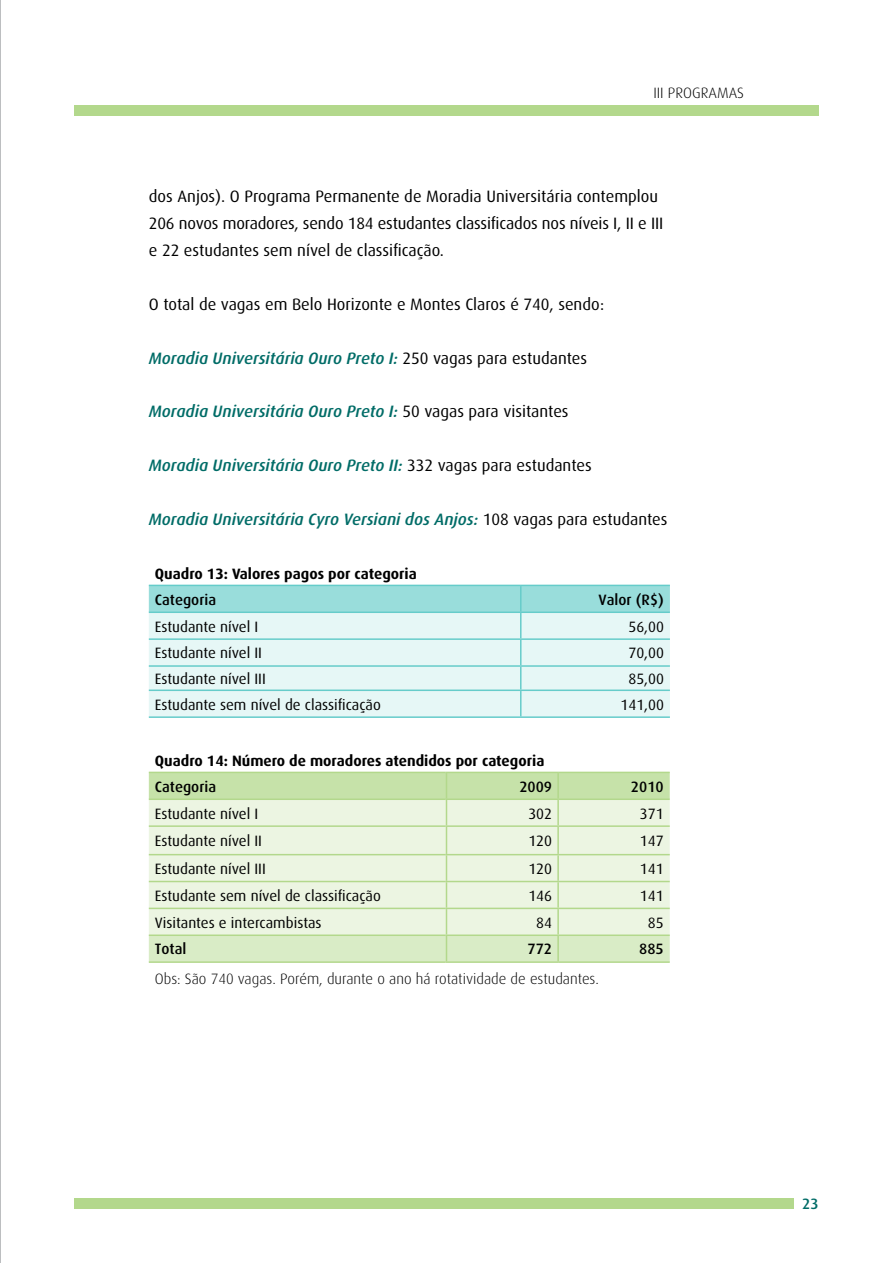
<style>
.page{position:relative;width:893px;height:1263px;background:#fff}
.page>*{position:absolute;margin:0;border:0;box-sizing:border-box;transform-origin:0 0}
.t1{font:italic 500 16.5px "Dax";color:#006c67}
.t2{font:16.5px/26.8px "Dax";color:#000}
.t3{font:15px "Dax";color:#000}
.t4{font:700 15px "Dax";color:#000}
.t5{font:300 15px "Dax";color:#000}
.t6{font:500 15px "Dax";color:#000}
.t7{font:500 15px "Dax";color:#006c67}
.s1{font-weight:400;font-style:normal;color:#000}
</style>
<div class="page">
<hr style="left:149px;top:716px;width:371px;height:2px;background:#66ccca">
<svg style="left:149px;top:585px;width:521px;height:131px;background:#cfefee"></svg>
<hr style="left:520px;top:716px;width:150px;height:2px;background:#66ccca">
<hr style="left:149px;top:961px;width:297px;height:2px;background:#b3d88c">
<hr style="left:559px;top:961px;width:111px;height:2px;background:#b3d88c">
<hr style="left:446px;top:961px;width:113px;height:2px;background:#b3d88c">
<svg style="left:149px;top:772px;width:521px;height:190px;background:#e0efd1"></svg>
<hr style="left:557px;top:882px;width:2px;height:26px;background:#b3d88c">
<hr style="left:446px;top:908px;width:113px;height:1px;background:#b3d88c">
<hr style="left:0;top:0;width:1px;height:1263px;background:#a7a9ac">
<div style="left:74px;top:105px;width:745px;height:10px;background:#b3d88c"></div>
<div style="left:74px;top:1199px;width:720px;height:10px;background:#b3d88c"></div>
<p class="t5" style="left:653px;top:84px;width:58px">III Programa</p>
<p class="t5" style="left:737px;top:84px;width:8px">s</p>
<p class="t2" style="left:149px;top:183px;width:516px">dos Anjos). O Programa Permanente de Moradia Universitária contemplou<br>206 novos moradores, sendo 184 estudantes classificados nos níveis I, II e III e 22 estudantes sem nível de classificação.</p>
<p class="t2" style="left:149px;top:291px;width:457px">O total de vagas em Belo Horizonte e Montes Claros é 740, sendo:</p>
<p class="t1" style="left:149px;top:349px;width:440px">Moradia Universitária Ouro Preto I: <span class="s1">250 vagas para estudantes</span></p>
<p class="t1" style="left:149px;top:402px;width:421px">Moradia Universitária Ouro Preto I: <span class="s1">50 vagas para visitantes</span></p>
<p class="t1" style="left:149px;top:456px;width:444px">Moradia Universitária Ouro Preto II: <span class="s1">332 vagas para estudantes</span></p>
<p class="t1" style="left:149px;top:510px;width:520px">Moradia Universitária Cyro Versiani dos Anjos: <span class="s1">108 vagas para estudantes</span></p>
<p class="t4" style="left:155px;top:565px;width:264px">Quadro 13: Valores pagos por categoria</p>
<p class="t6" style="left:155px;top:591px;width:63px">Categoria</p>
<p class="t6" style="left:599px;top:591px;width:67px">Valor (R$)</p>
<p class="t3" style="left:155px;top:618px;width:105px">Estudante nível I</p>
<p class="t3" style="left:628px;top:618px;width:37px">56,00</p>
<p class="t3" style="left:155px;top:645px;width:109px">Estudante nível II</p>
<p class="t3" style="left:628px;top:645px;width:37px">70,00</p>
<p class="t3" style="left:155px;top:670px;width:113px">Estudante nível III</p>
<p class="t3" style="left:628px;top:670px;width:37px">85,00</p>
<p class="t3" style="left:155px;top:696px;width:227px">Estudante sem nível de classificação</p>
<p class="t3" style="left:621px;top:696px;width:45px">141,00</p>
<p class="t4" style="left:155px;top:752px;width:391px">Quadro 14: Número de moradores atendidos por categoria</p>
<p class="t6" style="left:155px;top:778px;width:63px">Categoria</p>
<p class="t6" style="left:519px;top:778px;width:34px">2009</p>
<p class="t6" style="left:631px;top:778px;width:34px">2010</p>
<p class="t3" style="left:155px;top:805px;width:105px">Estudante nível I</p>
<p class="t3" style="left:528px;top:805px;width:25px">302</p>
<p class="t3" style="left:640px;top:805px;width:25px">371</p>
<p class="t3" style="left:155px;top:833px;width:109px">Estudante nível II</p>
<p class="t3" style="left:528px;top:833px;width:25px">120</p>
<p class="t3" style="left:640px;top:833px;width:25px">147</p>
<p class="t3" style="left:155px;top:860px;width:113px">Estudante nível III</p>
<p class="t3" style="left:528px;top:860px;width:25px">120</p>
<p class="t3" style="left:640px;top:860px;width:25px">141</p>
<p class="t3" style="left:155px;top:887px;width:227px">Estudante sem nível de classificação</p>
<p class="t3" style="left:528px;top:887px;width:25px">146</p>
<p class="t3" style="left:640px;top:887px;width:25px">141</p>
<p class="t3" style="left:155px;top:914px;width:168px">Visitantes e intercambistas</p>
<p class="t3" style="left:536px;top:914px;width:17px">84</p>
<p class="t3" style="left:648px;top:914px;width:17px">85</p>
<p class="t6" style="left:155px;top:941px;width:33px">Total</p>
<p class="t6" style="left:528px;top:941px;width:26px">772</p>
<p class="t6" style="left:639px;top:941px;width:26px">885</p>
<p class="t5" style="left:155px;top:970px;width:446px">Obs: São 740 vagas. Porém, durante o ano há rotatividade de estudantes.</p>
<p class="t7" style="left:802px;top:1195px;width:18px">23</p>
</div>
